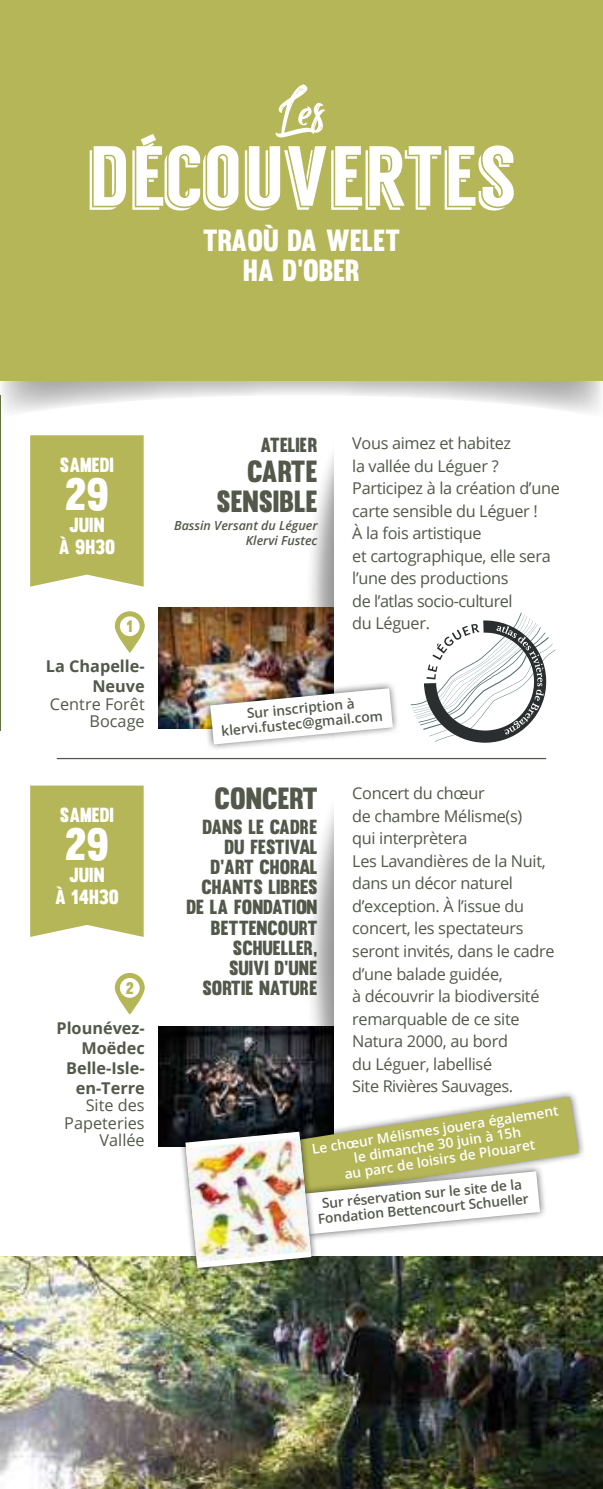
<style>
.page{position:relative;width:603px;height:1489px;background:#fff}
.page>*{position:absolute;margin:0;border:0;box-sizing:border-box;transform-origin:0 0}
.t1{font:85px "Langdon";color:#fff}
.t2{font:60px "Billy Ohio";color:#fff}
.t3{font:44px "Muro";color:#fff}
.t4{font:30px/30px "Muro";color:#53584a;text-align:right}
.t5{font:30px/30px "Muro";color:#fff;text-align:center}
.t6{font:20px/20px "Muro";color:#53584a;text-align:right}
.t7{font:20px/22px "Muro";color:#fff;text-align:center}
.t8{font:16.25px/22.5px "Open Sans";letter-spacing:-.02em;color:#53584a}
.t9{font:700 16.25px/20px "Open Sans";color:#53584a;text-align:right}
.t10{font:16.25px/17.5px "Open Sans";color:#53584a;text-align:right}
.t11{font:16.25px "Muro";color:#b5b657}
.t12{font:600 13.75px/15px "Open Sans";color:#53584a;text-align:center}
.t13{font:600 13.75px/15px "Open Sans";color:#fff;text-align:center}
.t14{font:italic 600 12.5px/15px "Open Sans";color:#53584a;text-align:right}
</style>
<div class="page">
<img style="left:158px;top:607px;width:147px;height:121px">
<div style="left:305px;top:420px;width:119px;height:345px;background:#000;opacity:.4"></div>
<div style="left:334px;top:408px;width:107px;height:350px;background:#fff"></div>
<svg style="left:115px;top:611px;width:30px;height:42px"></svg>
<div style="left:30px;top:435px;width:114px;height:151px;background:#b5b657"></div>
<div style="left:0;top:759px;width:602px;height:497px;background:#fff"></div>
<img style="left:158px;top:1026px;width:147px;height:120px">
<div style="left:305px;top:773px;width:119px;height:377px;background:#000;opacity:.4"></div>
<div style="left:334px;top:758px;width:107px;height:386px;background:#fff"></div>
<svg style="left:115px;top:973px;width:30px;height:41px"></svg>
<div style="left:30px;top:785px;width:114px;height:151px;background:#b5b657"></div>
<hr style="left:57px;top:758px;width:489px;height:1px;background:#53584a">
<svg style="left:0;top:380px;width:602px;height:38px"></svg>
<div style="left:0;top:0;width:602px;height:380px;background:#b5b657"></div>
<svg style="left:141px;top:134px;width:15px;height:14px"></svg>
<div style="left:203px;top:681px;width:197px;height:70px;background:#000;opacity:.6"></div>
<img style="left:210px;top:688px;width:183px;height:56px">
<svg style="left:410px;top:612px;width:145px;height:130px"></svg>
<img style="left:0;top:1256px;width:602px;height:232px">
<div style="left:290px;top:1089px;width:295px;height:114px;background:#000;opacity:.6"></div>
<div style="left:179px;top:1125px;width:138px;height:149px;background:#000;opacity:.6"></div>
<svg style="left:185px;top:1096px;width:393px;height:171px"></svg>
<img style="left:186px;top:1137px;width:124px;height:125px">
<h2 class="t2" style="left:277px;top:73px;width:49px">Les</h2>
<h1 class="t1" style="left:86px;top:127px;width:432px">DECOUVERTES</h1>
<h3 class="t5" style="left:202px;top:225px;width:199px">TRAOÙ DA WELET<br>HA D’OBER</h3>
<p class="t7" style="left:60px;top:453px;width:55px">SAMEDI</p>
<h3 class="t3" style="left:65px;top:467px;width:46px">29</h3>
<p class="t7" style="left:59px;top:513px;width:58px">JUIN<br>À 9H30</p>
<p class="t11" style="left:127px;top:616px;width:7px">1</p>
<p class="t9" style="left:46px;top:655px;width:100px">La Chapelle-<br>Neuve</p>
<p class="t10" style="left:50px;top:694px;width:96px">Centre Forêt<br>Bocage</p>
<p class="t6" style="left:260px;top:434px;width:58px">ATELIER</p>
<h3 class="t4" style="left:216px;top:456px;width:102px">CARTE<br>SENSIBLE</h3>
<p class="t14" style="left:174px;top:518px;width:145px">Bassin Versant du Léguer<br>Klervi Fustec</p>
<p class="t8" style="left:352px;top:431px;width:209px">Vous aimez et habitez<br>la vallée du Léguer ?<br>Participez à la création d’une carte sensible du Léguer !<br>À la fois artistique<br>et cartographique, elle sera l’une des productions<br>de l’atlas socio-culturel<br>du Léguer.</p>
<p class="t12" style="left:219px;top:709px;width:163px;rotate:-6deg">Sur inscription à klervi.fustec@gmail.com</p>
<p class="t8" style="left:352px;top:781px;width:204px">Concert du chœur<br>de chambre Mélisme(s)<br>qui interprètera<br>Les Lavandières de la Nuit, dans un décor naturel d’exception. À l’issue du concert, les spectateurs seront invités, dans le cadre d’une balade guidée,<br>à découvrir la biodiversité remarquable de ce site<br>Natura 2000, au bord<br>du Léguer, labellisé<br>Site Rivières Sauvages.</p>
<h3 class="t4" style="left:214px;top:783px;width:104px">CONCERT</h3>
<p class="t6" style="left:186px;top:817px;width:132px">DANS LE CADRE<br>DU FESTIVAL<br>D’ART CHORAL<br>CHANTS LIBRES<br>DE LA FONDATION<br>BETTENCOURT<br>SCHUELLER,<br>SUIVI D’UNE</p>
<p class="t7" style="left:60px;top:803px;width:55px">SAMEDI</p>
<h3 class="t3" style="left:65px;top:817px;width:46px">29</h3>
<p class="t7" style="left:55px;top:863px;width:65px">JUIN<br>À 14H30</p>
<p class="t11" style="left:126px;top:978px;width:10px">2</p>
<p class="t6" style="left:202px;top:977px;width:116px">SORTIE NATURE</p>
<p class="t9" style="left:56px;top:1017px;width:90px">Plounévez-<br>Moëdec<br>Belle-Isle&shy;en-Terre</p>
<p class="t10" style="left:64px;top:1096px;width:82px">Site des<br>Papeteries<br>Vallée</p>
<p class="t13" style="left:310px;top:1141px;width:251px;rotate:-9deg">Le chœur Mélismes jouera également le dimanche 30 juin à 15h<br>au parc de loisirs de Plouaret</p>
<p class="t12" style="left:315px;top:1196px;width:213px;rotate:-6deg">Sur réservation sur le site de la<br>Fondation Bettencourt Schueller</p>
</div>
